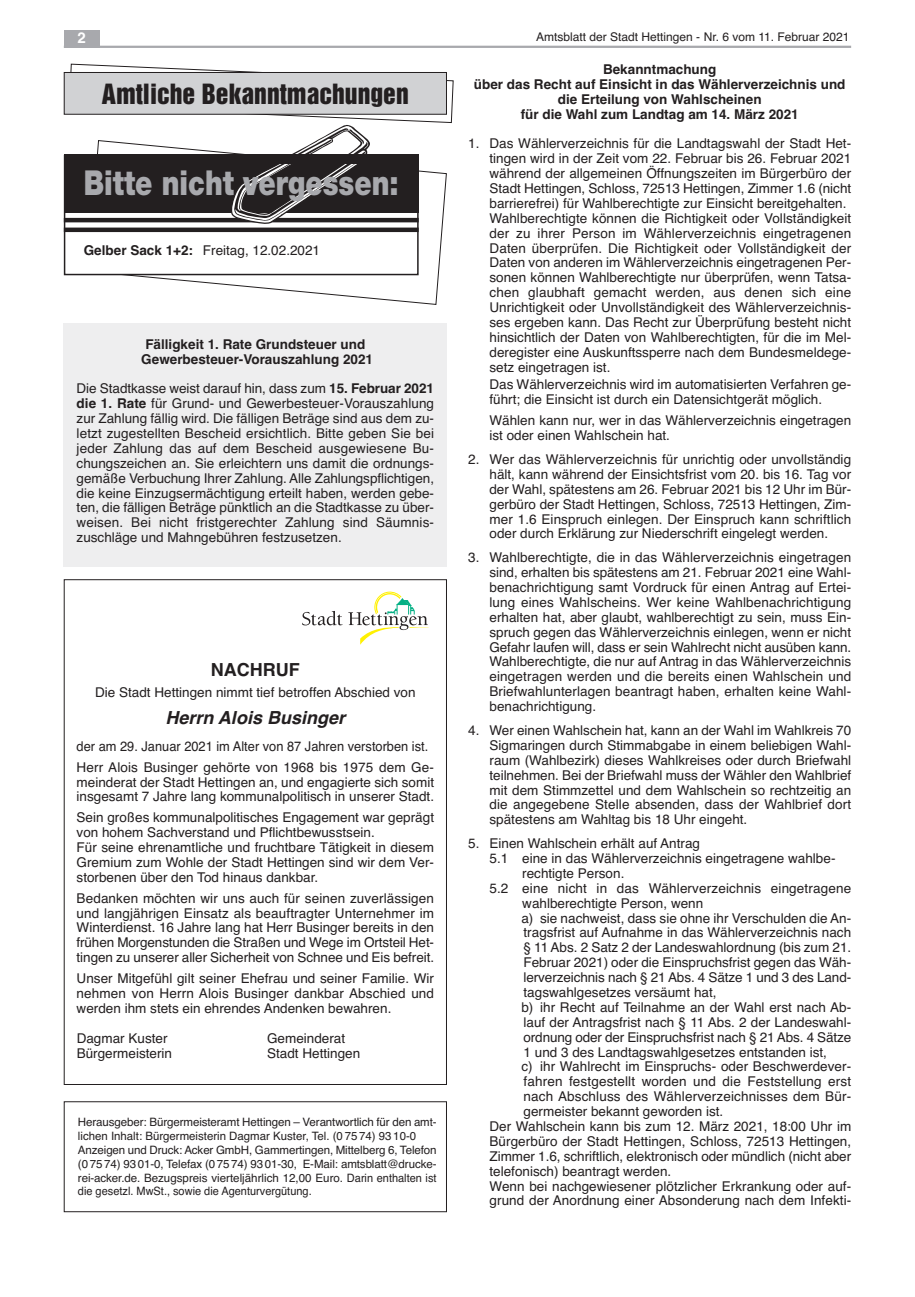
<style>
.page{position:relative;width:915px;height:1297px;background:#fff}
.page>*{position:absolute;margin:0;border:0;box-sizing:border-box;transform-origin:0 0}
.t1{font:900 34.35px "Helvetica Neue";color:#a8a9ad;scale:.8 1}
.t2{font:25.5px "Helvetica Inserat";color:#231f20}
.t3{font:italic 700 18px "Helvetica";color:#231f20}
.t4{font:700 18px "Helvetica";color:#231f20}
.t5{font:700 15px "Helvetica";color:#fff}
.t6{font:13.5px/14.9px "Helvetica";color:#231f20;text-align:justify}
.t7{font:700 13.5px/14.9px "Helvetica";color:#231f20}
.t8{font:13.5px/20.9px "Helvetica";color:#231f20;scale:.95 1}
.t9{font:12px "Helvetica";color:#231f20}
.t10{font:11.55px/13.8px "Helvetica";letter-spacing:-.01em;color:#231f20}
.s1{font-weight:700}
</style>
<div class="page">
<div style="left:64px;top:324px;width:382px;height:243px;background:#eeeeef"></div>
<hr style="left:64px;top:46px;width:786px;height:2px;background:#a8a9ad">
<div style="left:64px;top:30px;width:35px;height:17px;background:#a8a9ad"></div>
<svg style="left:87px;top:224px;width:356px;height:81px"></svg>
<div style="left:65px;top:155px;width:353px;height:120px;background:#fff"></div>
<div style="left:64px;top:155px;width:354px;height:120px;border:2px solid #231f20"></div>
<hr style="left:64px;top:218px;width:354px;height:4px;background:#231f20">
<hr style="left:64px;top:228px;width:354px;height:4px;background:#231f20">
<svg style="left:69px;top:63px;width:385px;height:161px"></svg>
<svg style="left:302px;top:611px;width:40px;height:14px"></svg>
<svg style="left:348px;top:592px;width:80px;height:53px"></svg>
<div style="left:64px;top:1101px;width:382px;height:111px;border:1px solid #231f20"></div>
<p class="t5" style="left:77px;top:29px;width:10px">2</p>
<p class="t9" style="left:536px;top:30px;width:315px">Amtsblatt der Stadt Hettingen - Nr. 6 vom 11. Februar 2021</p>
<h2 class="t2" style="left:102px;top:83px;width:308px">Amtliche Bekanntmachungen</h2>
<p class="t7" style="left:473px;top:62px;width:373px;text-align:center">Bekanntmachung<br>über das Recht auf Einsicht in das Wählerverzeichnis und die Erteilung von Wahlscheinen<br>für die Wahl zum Landtag am 14. März 2021</p>
<p class="t6" style="left:489px;top:136px;width:363px;text-align:left;text-indent:-21px">1. Das Wählerverzeichnis für die Landtagswahl der Stadt Het&shy;tingen wird in der Zeit vom 22. Februar bis 26. Februar 2021 während der allgemeinen Öffnungszeiten im Bürgerbüro der Stadt Hettingen, Schloss, 72513 Hettingen, Zimmer 1.6 (nicht barrierefrei) für Wahlberechtigte zur Einsicht bereitgehalten.<br>Wahlberechtigte können die Richtigkeit oder Vollständigkeit der zu ihrer Person im Wählerverzeichnis eingetragenen Daten überprüfen. Die Richtigkeit oder Vollständigkeit der Daten von anderen im Wählerverzeichnis eingetragenen Per&shy;sonen können Wahlberechtigte nur überprüfen, wenn Tatsa&shy;chen glaubhaft gemacht werden, aus denen sich eine Unrichtigkeit oder Unvollständigkeit des Wählerverzeichnis&shy;ses ergeben kann. Das Recht zur Überprüfung besteht nicht hinsichtlich der Daten von Wahlberechtigten, für die im Mel&shy;deregister eine Auskunftssperre nach dem Bundesmeldege&shy;setz eingetragen ist.</p>
<p class="t6" style="left:489px;top:377px;width:363px">Das Wählerverzeichnis wird im automatisierten Verfahren ge&shy;führt; die Einsicht ist durch ein Datensichtgerät möglich.</p>
<p class="t6" style="left:489px;top:413px;width:363px">Wählen kann nur, wer in das Wählerverzeichnis eingetragen ist oder einen Wahlschein hat.</p>
<p class="t6" style="left:489px;top:452px;width:363px;text-indent:-21px">2. Wer das Wählerverzeichnis für unrichtig oder unvollständig hält, kann während der Einsichtsfrist vom 20. bis 16. Tag vor der Wahl, spätestens am 26. Februar 2021 bis 12 Uhr im Bür&shy;gerbüro der Stadt Hettingen, Schloss, 72513 Hettingen, Zim&shy;mer 1.6 Einspruch einlegen. Der Einspruch kann schriftlich oder durch Erklärung zur Niederschrift eingelegt werden.</p>
<p class="t6" style="left:489px;top:550px;width:363px;text-indent:-21px">3. Wahlberechtigte, die in das Wählerverzeichnis eingetragen sind, erhalten bis spätestens am 21. Februar 2021 eine Wahl&shy;benachrichtigung samt Vordruck für einen Antrag auf Ertei&shy;lung eines Wahlscheins. Wer keine Wahlbenachrichtigung erhalten hat, aber glaubt, wahlberechtigt zu sein, muss Ein&shy;spruch gegen das Wählerverzeichnis einlegen, wenn er nicht Gefahr laufen will, dass er sein Wahlrecht nicht ausüben kann.<br>Wahlberechtigte, die nur auf Antrag in das Wählerverzeichnis eingetragen werden und die bereits einen Wahlschein und Briefwahlunterlagen beantragt haben, erhalten keine Wahl&shy;benachrichtigung.</p>
<p class="t6" style="left:489px;top:723px;width:363px;text-indent:-21px">4. Wer einen Wahlschein hat, kann an der Wahl im Wahlkreis 70<br>Sigmaringen durch Stimmabgabe in einem beliebigen Wahl&shy;raum (Wahlbezirk) dieses Wahlkreises oder durch Briefwahl teilnehmen. Bei der Briefwahl muss der Wähler den Wahlbrief mit dem Stimmzettel und dem Wahlschein so rechtzeitig an die angegebene Stelle absenden, dass der Wahlbrief dort spätestens am Wahltag bis 18 Uhr eingeht.</p>
<p class="t6" style="left:468px;top:836px;width:233px">5. Einen Wahlschein erhält auf Antrag</p>
<p class="t6" style="left:489px;top:851px;width:347px">5.1 eine in das Wählerverzeichnis eingetragene wahlbe-</p>
<p class="t6" style="left:522px;top:866px;width:104px">rechtigte Person.</p>
<p class="t6" style="left:489px;top:881px;width:363px">5.2 eine nicht in das Wählerverzeichnis eingetragene</p>
<p class="t6" style="left:522px;top:896px;width:182px">wahlberechtigte Person, wenn</p>
<p class="t6" style="left:521px;top:910px;width:331px">a) sie nachweist, dass sie ohne ihr Verschulden die An-</p>
<p class="t6" style="left:523px;top:925px;width:329px">tragsfrist auf Aufnahme in das Wählerverzeichnis nach</p>
<p class="t6" style="left:523px;top:940px;width:329px">§ 11 Abs. 2 Satz 2 der Landeswahlordnung (bis zum 21.</p>
<p class="t6" style="left:523px;top:955px;width:329px">Februar 2021) oder die Einspruchsfrist gegen das Wäh-</p>
<p class="t6" style="left:523px;top:970px;width:329px">lerverzeichnis nach § 21 Abs. 4 Sätze 1 und 3 des Land-</p>
<p class="t6" style="left:523px;top:985px;width:194px">tagswahlgesetzes versäumt hat,</p>
<p class="t6" style="left:521px;top:1000px;width:331px">b) ihr Recht auf Teilnahme an der Wahl erst nach Ab-</p>
<p class="t6" style="left:523px;top:1015px;width:329px">lauf der Antragsfrist nach § 11 Abs. 2 der Landeswahl-</p>
<p class="t6" style="left:523px;top:1029px;width:329px">ordnung oder der Einspruchsfrist nach § 21 Abs. 4 Sätze</p>
<p class="t6" style="left:523px;top:1044px;width:305px">1 und 3 des Landtagswahlgesetzes entstanden ist,</p>
<p class="t6" style="left:521px;top:1059px;width:331px">c) ihr Wahlrecht im Einspruchs- oder Beschwerdever-</p>
<p class="t6" style="left:523px;top:1074px;width:329px">fahren festgestellt worden und die Feststellung erst</p>
<p class="t6" style="left:523px;top:1089px;width:329px">nach Abschluss des Wählerverzeichnisses dem Bür-</p>
<p class="t6" style="left:523px;top:1104px;width:201px">germeister bekannt geworden ist.</p>
<p class="t6" style="left:489px;top:1119px;width:363px">Der Wahlschein kann bis zum 12. März 2021, 18:00 Uhr im</p>
<p class="t6" style="left:489px;top:1134px;width:363px">Bürgerbüro der Stadt Hettingen, Schloss, 72513 Hettingen,</p>
<p class="t6" style="left:489px;top:1149px;width:363px">Zimmer 1.6, schriftlich, elektronisch oder mündlich (nicht aber</p>
<p class="t6" style="left:489px;top:1163px;width:183px">telefonisch) beantragt werden.</p>
<p class="t6" style="left:489px;top:1178px;width:363px">Wenn bei nachgewiesener plötzlicher Erkrankung oder auf-</p>
<p class="t6" style="left:489px;top:1193px;width:363px">grund der Anordnung einer Absonderung nach dem Infekti-</p>
<h1 class="t1" style="left:84px;top:171px;width:395px">Bitte nicht vergessen:</h1>
<p class="t6" style="left:84px;top:243px;width:238px"><span class="s1">Gelber Sack 1+2:</span> Freitag, 12.02.2021</p>
<p class="t7" style="left:141px;top:337px;width:233px">Fälligkeit 1. Rate Grundsteuer und<br>Gewerbesteuer-Vorauszahlung 2021</p>
<p class="t6" style="left:77px;top:381px;width:359px">Die Stadtkasse weist darauf hin, dass zum <span class="s1">15. Februar 2021 die 1. Rate</span> für Grund- und Gewerbesteuer-Vorauszahlung zur Zahlung fällig wird. Die fälligen Beträge sind aus dem zu&shy;letzt zugestellten Bescheid ersichtlich. Bitte geben Sie bei jeder Zahlung das auf dem Bescheid ausgewiesene Bu&shy;chungszeichen an. Sie erleichtern uns damit die ordnungs&shy;gemäße Verbuchung Ihrer Zahlung. Alle Zahlungspflichtigen, die keine Einzugsermächtigung erteilt haben, werden gebe&shy;ten, die fälligen Beträge pünktlich an die Stadtkasse zu über&shy;weisen. Bei nicht fristgerechter Zahlung sind Säumnis&shy;zuschläge und Mahngebühren festzusetzen.</p>
<h3 class="t4" style="left:211px;top:659px;width:90px">NACHRUF</h3>
<p class="t6" style="left:95px;top:685px;width:322px">Die Stadt Hettingen nimmt tief betroffen Abschied von</p>
<h3 class="t3" style="left:165px;top:707px;width:181px">Herrn Alois Businger</h3>
<p class="t8" style="left:77px;top:736px;width:377px">der am 29. Januar 2021 im Alter von 87 Jahren verstorben ist.<br>Herr Alois Businger gehörte von 1968 bis 1975 dem Ge-</p>
<p class="t6" style="left:77px;top:774px;width:359px">meinderat der Stadt Hettingen an, und engagierte sich somit insgesamt 7 Jahre lang kommunalpolitisch in unserer Stadt.</p>
<p class="t6" style="left:77px;top:810px;width:359px;text-align:left">Sein großes kommunalpolitisches Engagement war geprägt von hohem Sachverstand und Pflichtbewusstsein.<br>Für seine ehrenamtliche und fruchtbare Tätigkeit in diesem Gremium zum Wohle der Stadt Hettingen sind wir dem Ver&shy;storbenen über den Tod hinaus dankbar.</p>
<p class="t6" style="left:77px;top:891px;width:359px">Bedanken möchten wir uns auch für seinen zuverlässigen und langjährigen Einsatz als beauftragter Unternehmer im Winterdienst. 16 Jahre lang hat Herr Businger bereits in den frühen Morgenstunden die Straßen und Wege im Ortsteil Het&shy;tingen zu unserer aller Sicherheit von Schnee und Eis befreit.</p>
<p class="t6" style="left:77px;top:971px;width:359px">Unser Mitgefühl gilt seiner Ehefrau und seiner Familie. Wir nehmen von Herrn Alois Businger dankbar Abschied und werden ihm stets ein ehrendes Andenken bewahren.</p>
<p class="t6" style="left:77px;top:1030px;width:92px">Dagmar Kuster</p>
<p class="t6" style="left:267px;top:1030px;width:80px">Gemeinderat</p>
<p class="t6" style="left:77px;top:1045px;width:97px">Bürgermeisterin</p>
<p class="t6" style="left:267px;top:1045px;width:95px">Stadt Hettingen</p>
<p class="t10" style="left:78px;top:1115px;width:360px">Herausgeber: Bürgermeisteramt Hettingen – Verantwortlich für den amt&shy;lichen Inhalt: Bürgermeisterin Dagmar Kuster, Tel. (0 75 74) 93 10-0<br>Anzeigen und Druck: Acker GmbH, Gammertingen, Mittelberg 6, Telefon (0 75 74) 93 01-0, Telefax (0 75 74) 93 01-30, E-Mail: amtsblatt@drucke&shy;rei-acker.de. Bezugspreis vierteljährlich 12,00 Euro. Darin enthalten ist die gesetzl. MwSt., sowie die Agenturvergütung.</p>
</div>
